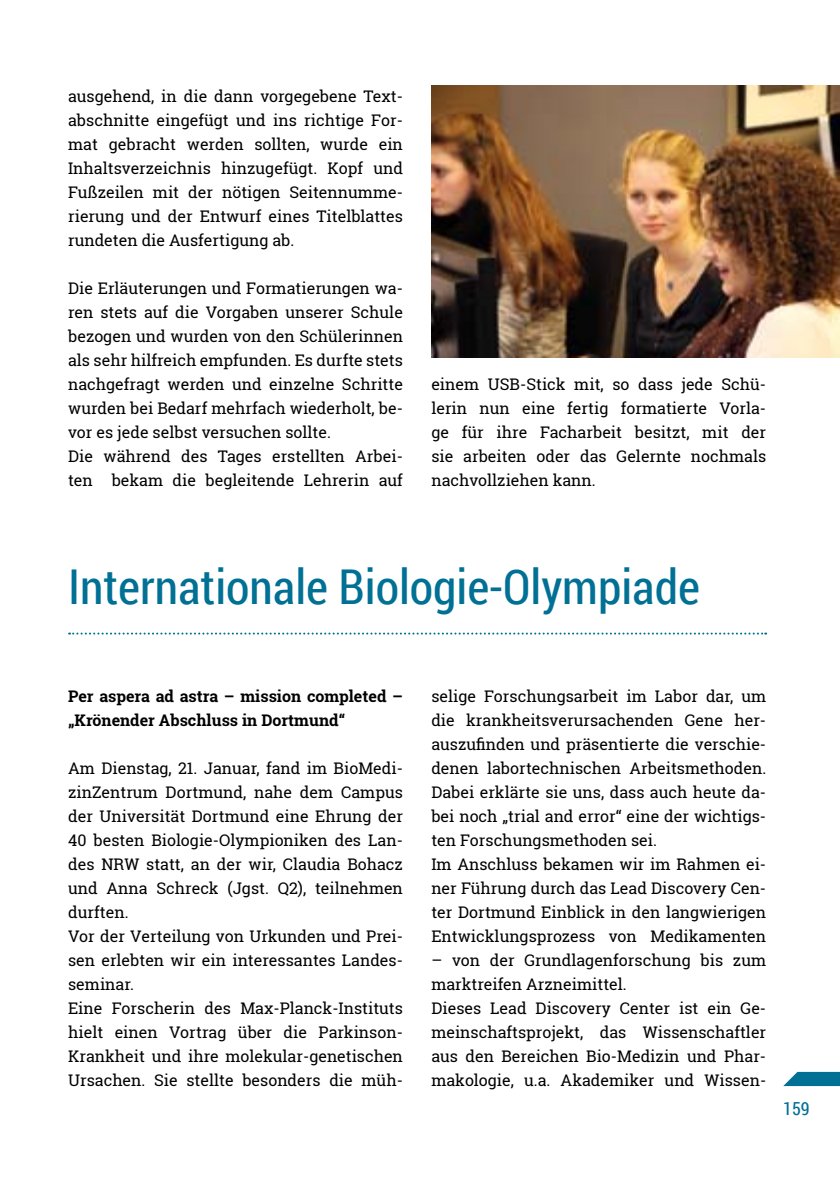
<style>
.page{position:relative;width:840px;height:1191px;background:#fff}
.page>*{position:absolute;margin:0;border:0;box-sizing:border-box;transform-origin:0 0}
.t1{font:48px "Roboto Condensed";color:#007095}
.t2{font:18px "Roboto Condensed";color:#007095}
.t3{font:16px/24px "Roboto Slab";color:#000}
.t4{font:700 16px/24px "Roboto Slab";color:#000}
</style>
<div class="page">
<svg style="left:783px;top:1071px;width:56px;height:15px"></svg>
<img style="left:431px;top:85px;width:408px;height:272px">
<svg style="left:69px;top:632px;width:696px;height:2px"></svg>
<p class="t3" style="left:68px;top:84px;width:336px;text-align:justify">ausgehend, in die dann vorgegebene Text&shy;abschnitte eingefügt und ins richtige For&shy;mat gebracht werden sollten, wurde ein Inhaltsverzeichnis hinzugefügt. Kopf und Fußzeilen mit der nötigen Seitennumme&shy;rierung und der Entwurf eines Titelblattes rundeten die Ausfertigung ab.</p>
<p class="t3" style="left:68px;top:276px;width:336px">Die Erläuterungen und Formatierungen wa&shy;ren stets auf die Vorgaben unserer Schule bezogen und wurden von den Schülerinnen als sehr hilfreich empfunden. Es durfte stets nachgefragt werden und einzelne Schritte wurden bei Bedarf mehrfach wiederholt, be&shy;vor es jede selbst versuchen sollte.<br>Die während des Tages erstellten Arbei&shy;ten bekam die begleitende Lehrerin auf</p>
<p class="t3" style="left:431px;top:372px;width:336px;text-align:justify">einem USB-Stick mit, so dass jede Schü&shy;lerin nun eine fertig formatierte Vorla&shy;ge für ihre Facharbeit besitzt, mit der sie arbeiten oder das Gelernte nochmals nachvollziehen kann.</p>
<h1 class="t1" style="left:68px;top:554px;width:633px">Internationale Biologie-Olympiade</h1>
<p class="t4" style="left:68px;top:684px;width:336px">Per aspera ad astra – mission completed – „Krönender Abschluss in Dortmund“</p>
<p class="t3" style="left:68px;top:756px;width:336px">Am Dienstag, 21. Januar, fand im BioMedi&shy;zinZentrum Dortmund, nahe dem Campus der Universität Dortmund eine Ehrung der 40 besten Biologie-Olympioniken des Lan&shy;des NRW statt, an der wir, Claudia Bohacz und Anna Schreck (Jgst. Q2), teilnehmen durften.<br>Vor der Verteilung von Urkunden und Prei&shy;sen erlebten wir ein interessantes Landes&shy;seminar.<br>Eine Forscherin des Max-Planck-Instituts hielt einen Vortrag über die Parkinson-Krankheit und ihre molekular-genetischen Ursachen. Sie stellte besonders die müh-</p>
<p class="t3" style="left:431px;top:684px;width:336px">selige Forschungsarbeit im Labor dar, um die krankheitsverursachenden Gene her&shy;auszufinden und präsentierte die verschie&shy;denen labortechnischen Arbeitsmethoden.<br>Dabei erklärte sie uns, dass auch heute da&shy;bei noch „trial and error“ eine der wichtigs&shy;ten Forschungsmethoden sei.<br>Im Anschluss bekamen wir im Rahmen ei&shy;ner Führung durch das Lead Discovery Cen&shy;ter Dortmund Einblick in den langwierigen Entwicklungsprozess von Medikamenten</p>
<p class="t3" style="left:431px;top:948px;width:336px">– von der Grundlagenforschung bis zum marktreifen Arzneimittel.<br>Dieses Lead Discovery Center ist ein Ge&shy;meinschaftsprojekt, das Wissenschaftler aus den Bereichen Bio-Medizin und Phar&shy;makologie, u.a. Akademiker und Wissen-</p>
<p class="t2" style="left:782px;top:1096px;width:28px">159</p>
</div>
